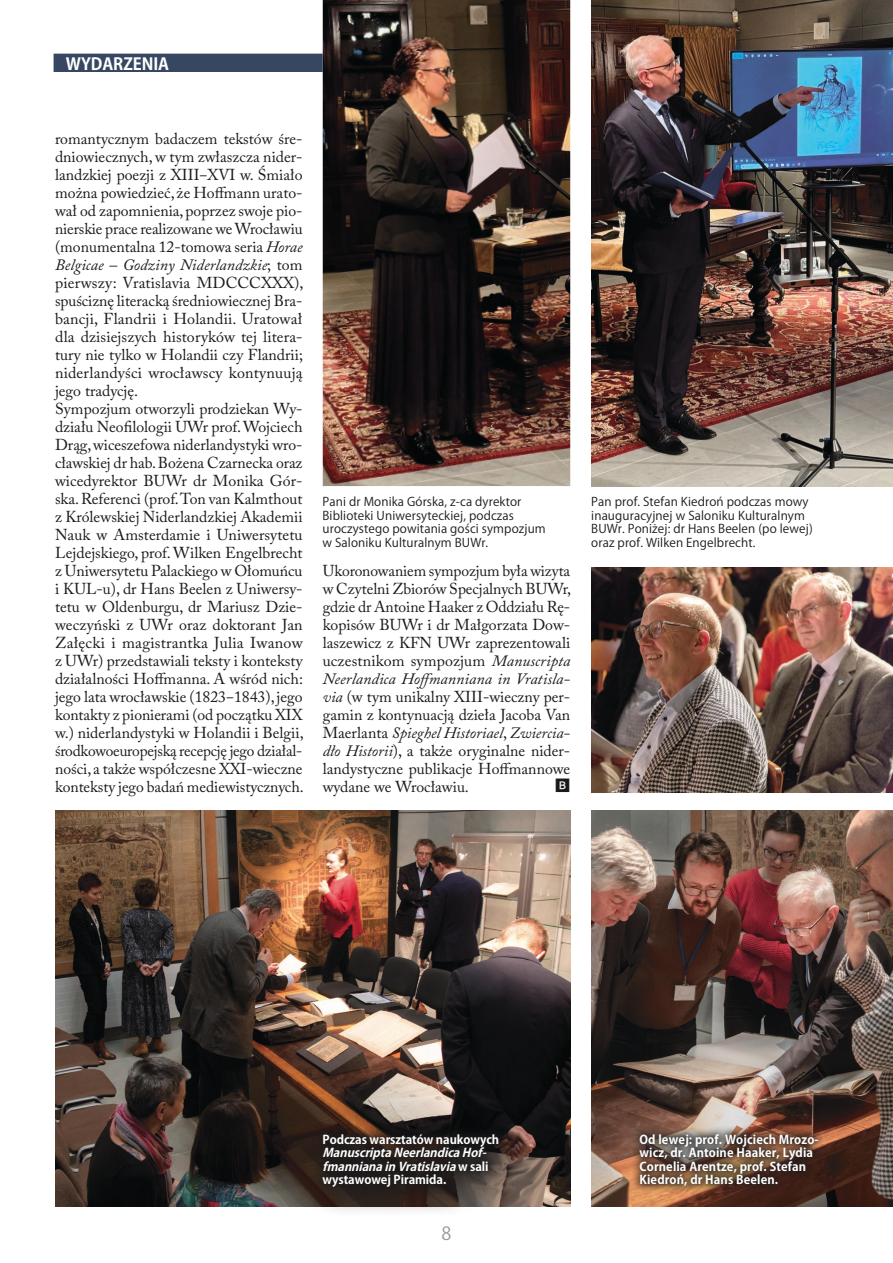
<style>
.page{position:relative;width:893px;height:1263px;background:#fff}
.page>*{position:absolute;margin:0;border:0;box-sizing:border-box;transform-origin:0 0}
.t1{font:18px "Koz Go Pr 6 N";color:#979898}
.t2{font:700 16.5px "Koz Go Pr 6 N";letter-spacing:-.005em;color:#fff}
.tekst_główny{font:15.75px/18px "Adobe Caslon Pro";color:#1b1a1a;text-align:justify}
.tekst_główny-2{font:15px "Koz Go Pr 6 N";color:#1b1a1a}
.t3{font:12px/13.5px "Koz Go Pr 6 N";letter-spacing:.01em;color:#1b1a1a}
.t4{font:700 12px/13.5px "Koz Go Pr 6 N";letter-spacing:.01em;color:#fff}
.s1{font-style:italic}
</style>
<div class="page">
<img style="left:55px;top:810px;width:515px;height:396px">
<img style="left:323px;top:0;width:247px;height:486px">
<img style="left:591px;top:0;width:302px;height:486px">
<img style="left:591px;top:810px;width:302px;height:396px">
<img style="left:591px;top:567px;width:302px;height:225px">
<div style="left:54px;top:54px;width:268px;height:17px;background:#374762"></div>
<div style="left:54px;top:54px;width:269px;height:18px;border:2px solid #374762"></div>
<svg style="left:310px;top:1122px;width:220px;height:89px"></svg>
<svg style="left:314px;top:1125px;width:193px;height:71px;fill:#221c1a"></svg>
<svg style="left:631px;top:1125px;width:196px;height:69px"></svg>
<p class="t2" style="left:66px;top:54px;width:105px">WYDARZENIA</p>
<p class="tekst_główny" style="left:55px;top:130px;width:250px">romantycznym badaczem tekstów śre&shy;dniowiecznych, w tym zwłaszcza nider&shy;landzkiej poezji z XIII‒XVI w. Śmiało można powiedzieć, że Hoffmann urato&shy;wał od zapomnienia, poprzez swoje pio&shy;nierskie prace realizowane we Wrocławiu (monumentalna 12-tomowa seria <span class="s1">Horae Belgicae – Godziny Niderlandzkie</span>; tom pierwszy: Vratislavia MDCCCXXX), spuściznę literacką średniowiecznej Bra&shy;bancji, Flandrii i Holandii. Uratował dla dzisiejszych historyków tej litera&shy;tury nie tylko w Holandii czy Flandrii; niderlandyści wrocławscy kontynuują jego tradycję.</p>
<p class="tekst_główny" style="left:55px;top:400px;width:250px">Sympozjum otworzyli prodziekan Wy&shy;działu Neofilologii UWr prof. Wojciech Drąg, wiceszefowa niderlandystyki wro&shy;cławskiej dr hab. Bożena Czarnecka oraz wicedyrektor BUWr dr Monika Gór&shy;ska. Referenci (prof. Ton van Kalmthout z Królewskiej Niderlandzkiej Akademii Nauk w Amsterdamie i Uniwersytetu Lejdejskiego, prof. Wilken Engelbrecht z Uniwersytetu Palackiego w Ołomuńcu i KUL-u), dr Hans Beelen z Uniwersy&shy;tetu w Oldenburgu, dr Mariusz Dzie&shy;weczyński z UWr oraz doktorant Jan Załęcki i magistrantka Julia Iwanow z UWr) przedstawiali teksty i konteksty działalności Hoffmanna. A wśród nich: jego lata wrocławskie (1823‒1843), jego kontakty z pionierami (od początku XIX w.) niderlandystyki w Holandii i Belgii, środkowoeuropejską recepcję jego działal&shy;ności, a także współczesne XXI-wieczne konteksty jego badań mediewistycznych.</p>
<p class="t3" style="left:323px;top:495px;width:225px">Pani dr Monika Górska, z-ca dyrektor Biblioteki Uniwersyteckiej, podczas uroczystego powitania gości sympozjum w Saloniku Kulturalnym BUWr.</p>
<p class="tekst_główny" style="left:323px;top:562px;width:250px">Ukoronowaniem sympozjum była wizyta w Czytelni Zbiorów Specjalnych BUWr, gdzie dr Antoine Haaker z Oddziału Rę&shy;kopisów BUWr i dr Małgorzata Dow&shy;laszewicz z KFN UWr zaprezentowali uczestnikom sympozjum <span class="s1">Manuscripta Neerlandica Hoffmanniana in Vratisla&shy;via</span> (w tym unikalny XIII-wieczny per&shy;gamin z kontynuacją dzieła Jacoba Van Maerlanta <span class="s1">Spieghel Historiael</span>, <span class="s1">Zwiercia&shy;dło Historii</span>), a także oryginalne nider&shy;landystyczne publikacje Hoffmannowe wydane we Wrocławiu.</p>
<p class="tekst_główny-2" style="left:555px;top:777px;width:16px">B</p>
<p class="t3" style="left:591px;top:495px;width:223px">Pan prof. Stefan Kiedroń podczas mowy inauguracyjnej w Saloniku Kulturalnym BUWr. Poniżej: dr Hans Beelen (po lewej) oraz prof. Wilken Engelbrecht.</p>
<p class="t4" style="left:323px;top:1133px;width:178px">Podczas warsztatów naukowych<br><span class="s1">ManuscriptaNeerlandicaHof&shy;fmannianainVratislavia</span>w s a l i wystawowej Piramida.</p>
<p class="t4" style="left:639px;top:1133px;width:181px">Od lewej: prof. Wojciech Mrozo&shy;wicz, dr. Antoine Haaker, Lydia<br>Cornelia Arentze, prof. Stefan<br>Kiedroń, dr Hans Beelen.</p>
<p class="t1" style="left:441px;top:1223px;width:11px">8</p>
</div>
